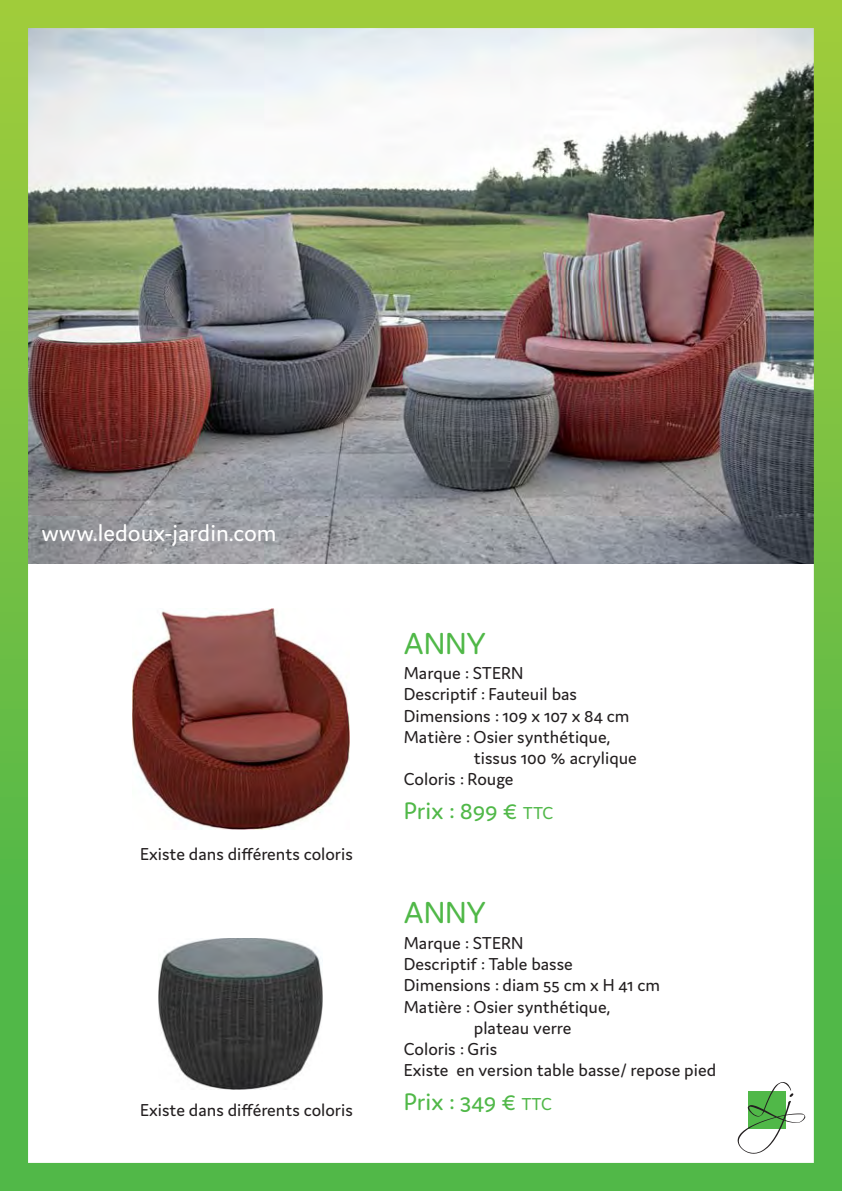
<style>
.page{position:relative;width:842px;height:1191px;background:#fff}
.page>*{position:absolute;margin:0;border:0;box-sizing:border-box;transform-origin:0 0}
.t1{font:32.2px "Domus";color:#50b848}
.t2{font:25.4px "Domus";color:#50b848}
.t3{font:24.8px "Domus";color:#fff}
.t4{font:18.4px/21.2px "Domus";color:#231f20}
.s1{font-size:18.4px}
</style>
<div class="page">
<img style="left:0;top:0;width:842px;height:1191px">
<svg style="left:737px;top:1082px;width:68px;height:71px"></svg>
<img style="left:133px;top:608px;width:216px;height:221px">
<img style="left:159px;top:938px;width:163px;height:151px">
<h3 class="t3" style="left:41px;top:524px;width:237px">www.ledoux-jardin.com</h3>
<p class="t4" style="left:140px;top:843px;width:214px">Existe dans différents coloris</p>
<p class="t4" style="left:140px;top:1100px;width:214px">Existe dans différents coloris</p>
<h1 class="t1" style="left:404px;top:631px;width:83px">ANNY</h1>
<p class="t4" style="left:404px;top:663px;width:227px">Marque : STERN<br>Descriptif : Fauteuil bas<br>Dimensions : 109 x 107 x 84 cm<br>Matière : Osier synthétique,</p>
<p class="t4" style="left:404px;top:748px;width:235px;text-indent:70px">tissus 100 % acrylique<br>Coloris : Rouge</p>
<h2 class="t2" style="left:404px;top:801px;width:151px">Prix : 899 € <span class="s1">TTC</span></h2>
<h1 class="t1" style="left:404px;top:900px;width:83px">ANNY</h1>
<p class="t4" style="left:404px;top:933px;width:121px">Marque : STERN</p>
<p class="t4" style="left:404px;top:954px;width:171px">Descriptif : Table basse</p>
<p class="t4" style="left:404px;top:975px;width:258px">Dimensions : diam 55 cm x H 41 cm</p>
<p class="t4" style="left:404px;top:996px;width:208px">Matière : Osier synthétique,</p>
<p class="t4" style="left:474px;top:1017px;width:99px">plateau verre</p>
<p class="t4" style="left:404px;top:1039px;width:95px">Coloris : Gris</p>
<p class="t4" style="left:404px;top:1060px;width:314px">Existe en version table basse/ repose pied</p>
<h2 class="t2" style="left:404px;top:1092px;width:150px">Prix : 349 € <span class="s1">TTC</span></h2>
</div>
